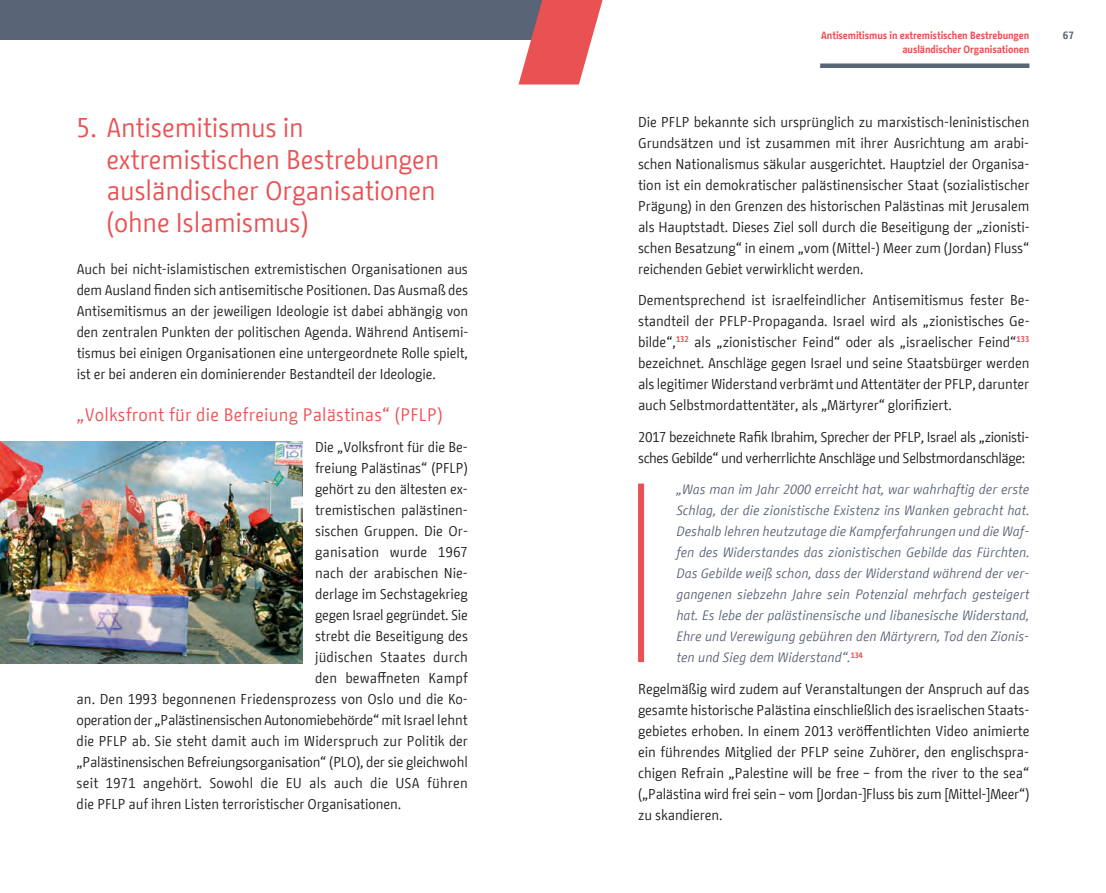
<style>
.page{position:relative;width:1106px;height:893px;background:#fff}
.page>*{position:absolute;margin:0;border:0;box-sizing:border-box;transform-origin:0 0}
.t1{font:27px/31.5px "BMF Change";letter-spacing:-.01em;color:#ea5153}
.t2{font:18px "BMF Change";letter-spacing:.01em;color:#ea5153}
.t3{font:14.25px/21px "BMF Change";letter-spacing:-.01em;color:#1d1d1b;text-align:justify}
.t4{font:14.25px/21px "BMF Change";letter-spacing:-.03em;color:#1d1d1b}
.t5{font:14.25px "BMF Change";letter-spacing:.01em;color:#1d1d1b}
.t6{font:italic 13.5px/21px "BMF Change";color:#5a6477;text-align:justify}
.t7{font:700 10.5px/13.5px "BMF Change";letter-spacing:-.01em;color:#ea5153;text-align:right}
.t8{font:700 10.5px "BMF Change";color:#5a6477}
</style>
<div class="page">
<div style="left:0;top:0;width:561px;height:39px;background:#5a6477"></div>
<svg style="left:518px;top:0;width:84px;height:85px"></svg>
<img style="left:0;top:442px;width:302px;height:222px">
<div style="left:638px;top:484px;width:6px;height:178px;background:#ea5153"></div>
<div style="left:820px;top:63px;width:209px;height:5px;background:#5a6477"></div>
<h1 class="t1" style="left:106px;top:112px;width:335px;text-indent:-30px">5. Antisemitismus in extremistischen Bestrebungen ausländischer Organisationen (ohne Islamismus)</h1>
<p class="t3" style="left:77px;top:258px;width:393px">Auch bei nicht-islamistischen extremistischen Organisationen aus dem Ausland finden sich antisemitische Positionen. Das Ausmaß des Antisemitismus an der jeweiligen Ideologie ist dabei abhängig von den zentralen Punkten der politischen Agenda. Während Antisemi&shy;tismus bei einigen Organisationen eine untergeordnete Rolle spielt, ist er bei anderen ein dominierender Bestandteil der Ideologie.</p>
<p class="t2" style="left:77px;top:401px;width:368px">„Volksfront für die Befreiung Palästinas“ (PFLP)</p>
<p class="t3" style="left:315px;top:437px;width:154px">Die „Volksfront für die Be-</p>
<p class="t3" style="left:315px;top:458px;width:154px">freiung Palästinas“ (PFLP)</p>
<p class="t3" style="left:315px;top:479px;width:154px">gehört zu den ältesten ex-</p>
<p class="t3" style="left:315px;top:500px;width:153px">tremistischen palästinen-</p>
<p class="t3" style="left:315px;top:521px;width:153px">sischen Gruppen. Die Or-</p>
<p class="t5" style="left:315px;top:542px;width:154px">ganisation wurde 1967</p>
<p class="t3" style="left:315px;top:563px;width:154px">nach der arabischen Nie-</p>
<p class="t3" style="left:315px;top:584px;width:154px">derlage im Sechstagekrieg</p>
<p class="t3" style="left:315px;top:605px;width:154px">gegen Israel gegründet. Sie</p>
<p class="t3" style="left:315px;top:626px;width:154px">strebt die Beseitigung des</p>
<p class="t5" style="left:315px;top:647px;width:154px">jüdischen Staates durch</p>
<p class="t3" style="left:315px;top:668px;width:154px">den bewaffneten Kampf</p>
<p class="t3" style="left:77px;top:689px;width:391px">an. Den 1993 begonnenen Friedensprozess von Oslo und die Ko-</p>
<p class="t3" style="left:77px;top:710px;width:393px">operation der „Palästinensischen Autonomiebehörde“ mit Israel lehnt</p>
<p class="t3" style="left:77px;top:731px;width:393px">die PFLP ab. Sie steht damit auch im Widerspruch zur Politik der</p>
<p class="t3" style="left:77px;top:752px;width:393px">„Palästinen-sischen Befreiungsorganisation“ (PLO), der sie gleich-wohl</p>
<p class="t5" style="left:77px;top:773px;width:393px">seit 1971 angehört. Sowohl die EU als auch die USA führen</p>
<p class="t3" style="left:77px;top:794px;width:326px">die PFLP auf ihren Listen terroristischer Organisationen.</p>
<p class="t7" style="left:821px;top:29px;width:210px">Antisemitismus in extremistischen Bestrebungen ausländischer Organisationen</p>
<p class="t3" style="left:638px;top:111px;width:393px">Die PFLP bekannte sich ursprünglich zu marxistisch-leninistischen Grundsätzen und ist zusammen mit ihrer Ausrichtung am arabi&shy;schen Nationalismus säkular ausgerichtet. Hauptziel der Organisa&shy;tion ist ein demokratischer palästinensischer Staat (sozialistischer Prägung) in den Grenzen des historischen Palästinas mit Jerusalem als Hauptstadt. Dieses Ziel soll durch die Beseitigung der „zionisti&shy;schen Besatzung“ in einem „vom (Mittel-) Meer zum (Jordan) Fluss“ reichenden Gebiet verwirklicht werden.</p>
<p class="t3" style="left:638px;top:290px;width:393px">Dementsprechend ist israelfeindlicher Antisemitismus fester Be&shy;standteil der PFLP-Propaganda. Israel wird als „zionistisches Ge&shy;bilde“,<sup>132</sup> als „zionistischer Feind“ oder als „israelischer Feind“<sup>133 </sup>bezeichnet. Anschläge gegen Israel und seine Staatsbürger werden als legitimer Widerstand verbrämt und Attentäter der PFLP, darunter auch Selbstmordattentäter, als „Märtyrer“ glorifiziert.</p>
<p class="t4" style="left:638px;top:426px;width:393px">2017 bezeichnete Rafik Ibrahim, Sprecher der PFLP, Israel als „zionisti&shy;sches Gebilde“ und verherrlichte Anschläge und Selbstmordanschläge:</p>
<p class="t6" style="left:676px;top:479px;width:354px">„Was man im Jahr 2000 erreicht hat, war wahrhaftig der erste Schlag, der die zionistische Existenz ins Wanken gebracht hat.<br>Deshalb lehren heutzutage die Kampferfahrungen und die Waf&shy;fen des Widerstandes das zionistischen Gebilde das Fürchten.<br>Das Gebilde weiß schon, dass der Widerstand während der ver&shy;gangenen siebzehn Jahre sein Potenzial mehrfach gesteigert hat. Es lebe der palästinensische und libanesische Widerstand, Ehre und Verewigung gebühren den Märtyrern, Tod den Zionis&shy;ten und Sieg dem Widerstand“.<sup>134</sup></p>
<p class="t3" style="left:638px;top:678px;width:393px;text-align:left">Regelmäßig wird zudem auf Veranstaltungen der Anspruch auf das gesamte historische Palästina einschließlich des israelischen Staats&shy;gebietes erhoben. In einem 2013 veröffentlichten Video animierte ein führendes Mitglied der PFLP seine Zuhörer, den englischspra&shy;chigen Refrain „Palestine will be free – from the river to the sea“ („Palästina wird frei sein – vom [Jordan-]Fluss bis zum [Mittel-]Meer“) zu skandieren.</p>
<p class="t8" style="left:1062px;top:28px;width:13px">67</p>
</div>
